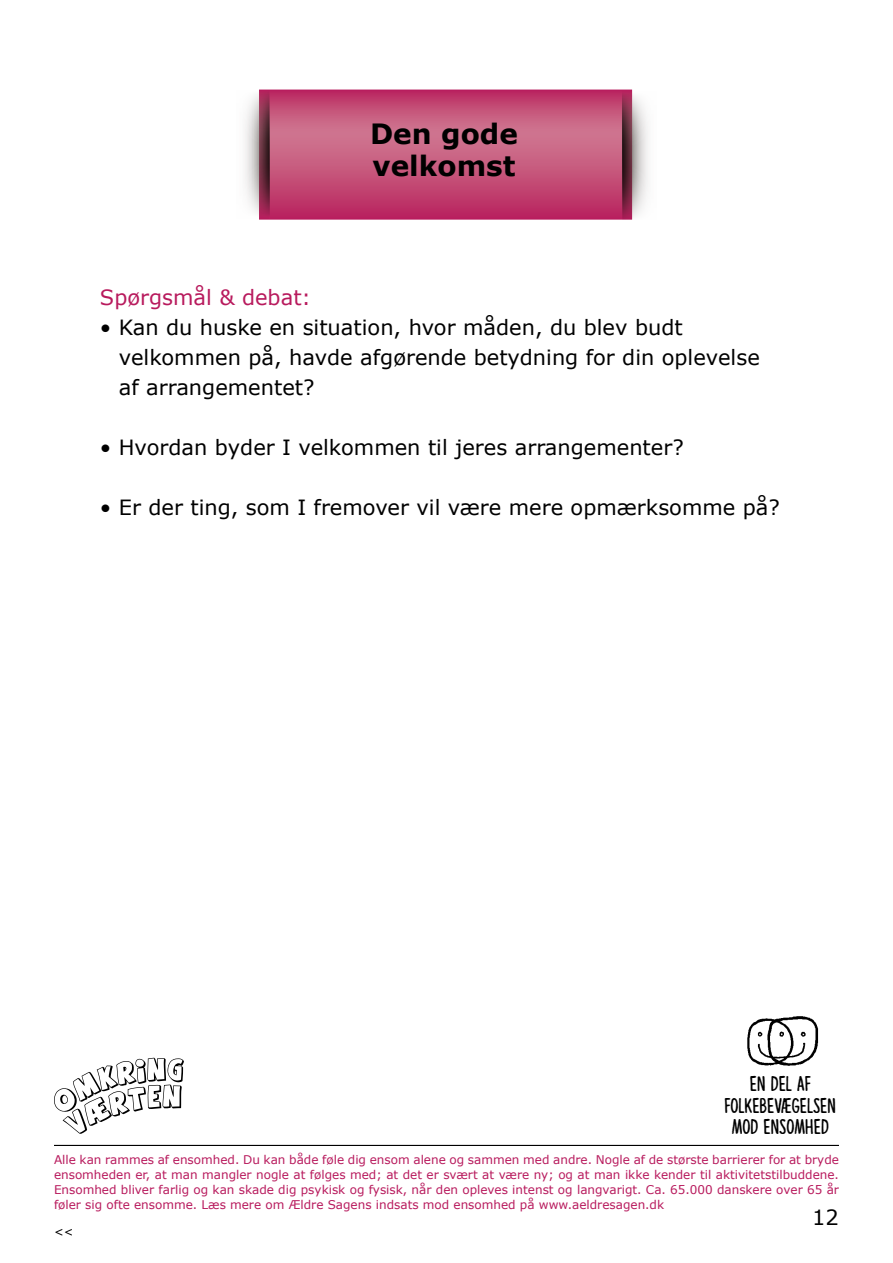
<style>
.page{position:relative;width:893px;height:1263px;background:#fff}
.page>*{position:absolute;margin:0;border:0;box-sizing:border-box;transform-origin:0 0}
.t1{font:700 27.9px/32px "Verdana";color:#000}
.t2{font:21.3px/21.3px "Lazingonasunnyafternoon";color:#000;text-align:center}
.t3{font:21px/30px "Verdana";color:#000}
.t4{font:21px "Verdana";color:#b81a5d}
.t5{font:12px/15px "Verdana";color:#b81a5d;text-align:justify}
.t6{font:12px "Verdana";color:#000}
</style>
<div class="page">
<hr style="left:54px;top:1145px;width:785px;height:1px;background:#000">
<img style="left:747px;top:1016px;width:72px;height:50px">
<svg style="left:54px;top:1058px;width:130px;height:76px"></svg>
<svg style="left:270px;top:90px;width:352px;height:130px;background:#c45078"></svg>
<svg style="left:622px;top:89px;width:26px;height:131px"></svg>
<svg style="left:245px;top:89px;width:25px;height:131px"></svg>
<h1 class="t1" style="left:370px;top:118px;width:149px">Den gode velkomst</h1>
<h3 class="t4" style="left:100px;top:284px;width:213px">Spørgsmål &amp; debat:</h3>
<h3 class="t3" style="left:119px;top:313px;width:642px;text-indent:-19px">• Kan du huske en situation, hvor måden, du blev budt velkommen på, havde afgørende betydning for din oplevelse af arrangementet?</h3>
<h3 class="t3" style="left:100px;top:433px;width:585px">• Hvordan byder I velkommen til jeres arrangementer?</h3>
<h3 class="t3" style="left:100px;top:493px;width:681px">• Er der ting, som I fremover vil være mere opmærksomme på?</h3>
<h2 class="t2" style="left:750px;top:1072px;width:62px">EN DEL AF</h2>
<h2 class="t2" style="left:725px;top:1094px;width:113px">FOLKEBEVÆGELSEN<br>MOD ENSOMHED</h2>
<p class="t5" style="left:54px;top:1152px;width:786px">Alle kan rammes af ensomhed. Du kan både føle dig ensom alene og sammen med andre. Nogle af de største barrierer for at bryde ensomheden er, at man mangler nogle at følges med; at det er svært at være ny; og at man ikke kender til aktivitetstilbuddene.<br>Ensomhed bliver farlig og kan skade dig psykisk og fysisk, når den opleves intenst og langvarigt. Ca. 65.000 danskere over 65 år føler sig ofte ensomme. Læs mere om Ældre Sagens indsats mod ensomhed på www.aeldresagen.dk</p>
<h3 class="t3" style="left:812px;top:1203px;width:28px">12</h3>
<p class="t6" style="left:54px;top:1224px;width:21px">&lt;&lt;</p>
</div>
